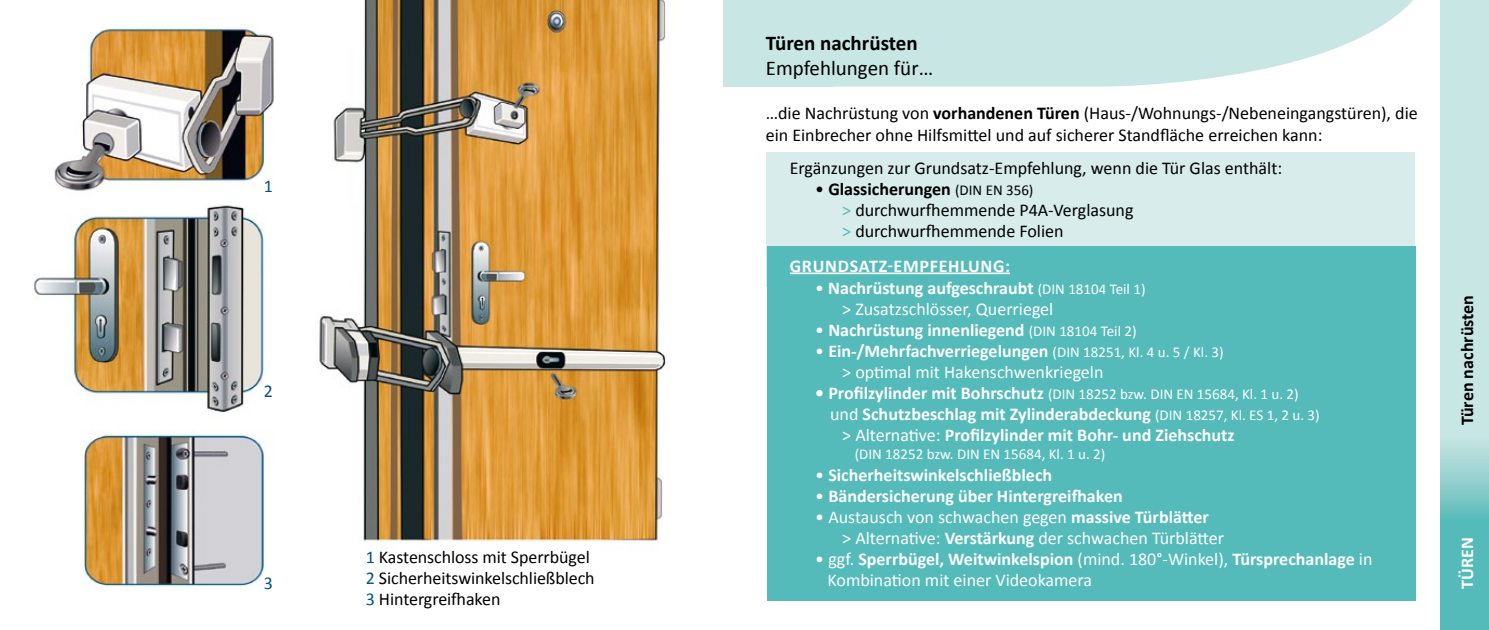
<style>
.page{position:relative;width:1489px;height:630px;background:#fff}
.page>*{position:absolute;margin:0;border:0;box-sizing:border-box;transform-origin:0 0}
.t1{font:21px "Calibri";color:#000}
.t2{font:700 21px "Calibri";color:#000}
.t3{font:18px/21px "Calibri";color:#000}
.t4{font:18px/21px "Calibri";color:#fff}
.t5{font:700 18px/21px "Calibri";color:#fff}
.t6{font:700 18px "Calibri";letter-spacing:.04em;color:#fff}
.t7{font:700 18px "Calibri";color:#000}
.t8{font:18px "Calibri";color:#00538c}
.t9{font:15px "Calibri";color:#fff}
.s1{color:#00538c}
.s2{font-weight:700}
.s3{font-size:15px}
.s4{color:#54bbba}
.s5{font-weight:400}
.s6{font-weight:400;font-size:15px}
.s7{font-weight:700;font-size:18px}
</style>
<div class="page">
<div style="left:723px;top:0;width:109px;height:86px;background:#c8e6e4"></div>
<svg style="left:832px;top:0;width:581px;height:86px;background:#cfe9e7"></svg>
<img style="left:54px;top:25px;width:220px;height:562px">
<div style="left:1439px;top:0;width:49px;height:503px;background:#c8e6e4"></div>
<div style="left:1439px;top:459px;width:49px;height:170px;background:#54bbba"></div>
<div style="left:765px;top:152px;width:649px;height:134px;background:#d7eceb"></div>
<div style="left:766px;top:247px;width:649px;height:353px;background:#54bbba"></div>
<hr style="left:789px;top:272px;width:220px;height:2px;background:#fff">
<img style="left:319px;top:0;width:347px;height:543px">
<img style="left:34px;top:198px;width:232px;height:225px">
<div style="left:1439px;top:434px;width:49px;height:85px;background:linear-gradient(to bottom,#cee7e4,#5ebcbb)"></div>
<p class="t8" style="left:264px;top:175px;width:11px">1</p>
<p class="t8" style="left:264px;top:379px;width:11px">2</p>
<p class="t8" style="left:264px;top:571px;width:11px">3</p>
<p class="t3" style="left:366px;top:546px;width:230px"><span class="s1">1</span> Kastenschloss mit Sperrbügel<br><span class="s1">2</span> Sicherheitswinkelschließblech<br><span class="s1">3</span> Hintergreifhaken</p>
<p class="t2" style="left:765px;top:29px;width:153px">Türen nachrüsten</p>
<p class="t1" style="left:765px;top:55px;width:169px">Empfehlungen für…</p>
<p class="t3" style="left:765px;top:101px;width:653px;line-height:22.5px">…die Nachrüstung von <span class="s2">vorhandenen Türen</span> (Haus-/Wohnungs-/Nebeneingangstüren), die ein Einbrecher ohne Hilfsmittel und auf sicherer Standfläche erreichen kann:</p>
<p class="t3" style="left:789px;top:158px;width:494px">Ergänzungen zur Grundsatz-Empfehlung, wenn die Tür Glas enthält:</p>
<p class="t3" style="left:842px;top:179px;width:293px;text-indent:-27px">• <span class="s2">Glassicherungen</span> <span class="s3">(DIN EN 356)<br></span><span class="s4">&gt;</span> durchwurfhemmende P4A-Verglasung <span class="s4">&gt;</span> durchwurfhemmende Folien</p>
<p class="t6" style="left:789px;top:254px;width:222px">Grundsatz-Empfehlung:</p>
<p class="t4" style="left:842px;top:278px;width:305px;text-indent:-27px">• <span class="s2">Nachrüstung aufgeschraubt</span> <span class="s3">(DIN 18104 Teil 1) </span>&gt; Zusatzschlösser, Querriegel</p>
<p class="t5" style="left:815px;top:319px;width:323px"><span class="s5">•</span> Nachrüstung innenliegend <span class="s6">(DIN 18104 Teil 2)</span></p>
<p class="t4" style="left:842px;top:341px;width:383px;text-indent:-27px">• <span class="s2">Ein-/Mehrfachverriegelungen</span> <span class="s3">(DIN 18251, Kl. 4 u. 5 / Kl. 3) </span>&gt; optimal mit Hakenschwenkriegeln</p>
<p class="t9" style="left:815px;top:385px;width:485px"><span class="s7">• Profilzylinder mit Bohrschutz</span> (DIN 18252 bzw. DIN EN 15684, Kl. 1 u. 2)</p>
<p class="t5" style="left:842px;top:403px;width:479px;text-indent:-12px"><span class="s5">und</span> Schutzbeschlag mit Zylinderabdeckung <span class="s6">(DIN 18257, Kl. ES 1, 2 u. 3) </span><span class="s5">&gt; Alternative:</span> Profilzylinder mit Bohr- und Ziehschutz</p>
<p class="t9" style="left:854px;top:445px;width:252px">(DIN 18252 bzw. DIN EN 15684, Kl. 1 u. 2)</p>
<p class="t5" style="left:815px;top:463px;width:238px"><span class="s5">•</span> Sicherheitswinkelschließblech</p>
<p class="t5" style="left:815px;top:484px;width:309px"><span class="s5">•</span> Bändersicherung über Hintergreifhaken</p>
<p class="t4" style="left:842px;top:506px;width:383px;text-indent:-27px">• Austausch von schwachen gegen <span class="s2">massive Türblätter<br></span>&gt; Alternative: <span class="s2">Verstärkung</span> der schwachen Türblätter</p>
<p class="t4" style="left:827px;top:548px;width:546px;text-indent:-12px">• ggf. <span class="s2">Sperrbügel, Weitwinkelspion</span> (mind. 180°-Winkel), <span class="s2">Türsprechanlage</span> in<br>Kombination mit einer Videokamera</p>
<p class="t7" style="left:1455px;top:425px;width:132px;rotate:-90deg">Türen nachrüsten</p>
<p class="t5" style="left:1456px;top:588px;width:53px;rotate:-90deg">TÜREN</p>
</div>
